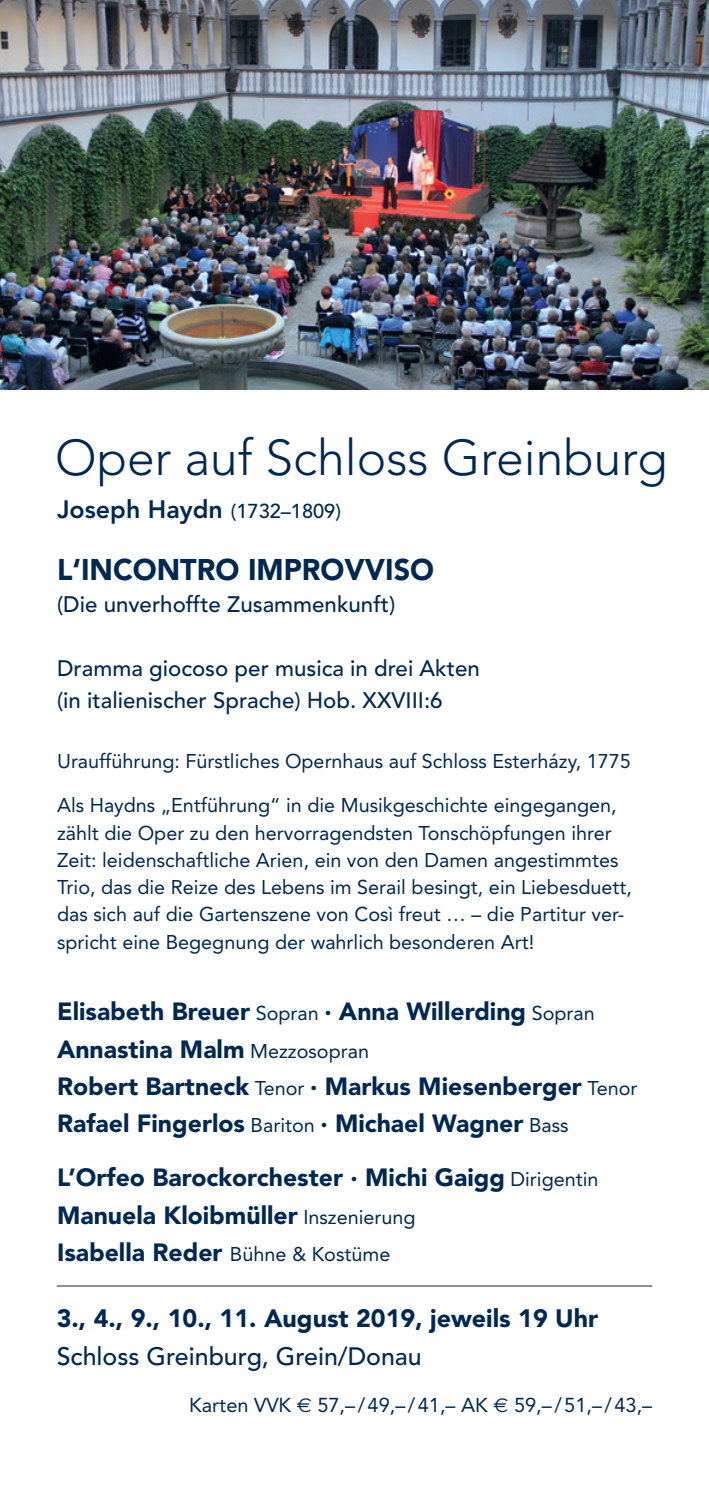
<style>
.page{position:relative;width:709px;height:1489px;background:#fff}
.page>*{position:absolute;margin:0;border:0;box-sizing:border-box;transform-origin:0 0}
.t1{font:300 49.75px "Avenir";color:#002853}
.t2{font:900 29.75px "Avenir";color:#002853}
.t3{font:900 25px "Avenir";color:#002853}
.t4{font:500 25px "Avenir";color:#002853}
.t5{font:800 25px "Avenir";color:#002853}
.t6{font:900 24.75px/37.2px "Avenir";color:#002853}
.t7{font:500 22.25px/32.2px "Avenir";color:#002853}
.t8{font:20px "Avenir";color:#002853}
.t9{font:19.75px/27.2px "Avenir";color:#002853}
.s1{font-weight:500;font-size:20px}
.s2{font-weight:400;font-size:19.75px}
.s3{font-family:"Euro Sans"}
</style>
<div class="page">
<img style="left:0;top:0;width:709px;height:390px">
<hr style="left:57px;top:1285px;width:595px;height:1px;background:#231f20">
<h1 class="t1" style="left:55px;top:428px;width:613px">Oper auf Schloss Greinburg</h1>
<p class="t5" style="left:57px;top:494px;width:285px">Joseph Haydn <span class="s1">(1732–1809)</span></p>
<h2 class="t2" style="left:57px;top:551px;width:379px">L‘INCONTRO IMPROVVISO</h2>
<p class="t7" style="left:57px;top:588px;width:340px">(Die unverhoffte Zusammenkunft)</p>
<p class="t7" style="left:57px;top:653px;width:424px">Dramma giocoso per musica in drei Akten (in italienischer Sprache) Hob. XXVIII:6</p>
<p class="t9" style="left:57px;top:747px;width:575px">Uraufführung: Fürstliches Opernhaus auf Schloss Esterházy, 1775</p>
<p class="t9" style="left:57px;top:792px;width:576px">Als Haydns „Entführung“ in die Musikgeschichte eingegangen, zählt die Oper zu den hervorragendsten Tonschöpfungen ihrer Zeit: leidenschaftliche Arien, ein von den Damen angestimmtes Trio, das die Reize des Lebens im Serail besingt, ein Liebesduett, das sich auf die Gartenszene von Così freut … – die Partitur ver&shy;spricht eine Begegnung der wahrlich besonderen Art!</p>
<p class="t6" style="left:57px;top:992px;width:582px">Elisabeth Breuer <span class="s2">Sopran</span> · Anna Willerding <span class="s2">Sopran </span>Annastina Malm <span class="s2">Mezzosopran<br></span>Robert Bartneck <span class="s2">Tenor</span> · Markus Miesenberger <span class="s2">Tenor </span>Rafael Fingerlos <span class="s2">Bariton</span> · Michael Wagner <span class="s2">Bass</span></p>
<p class="t6" style="left:57px;top:1158px;width:543px">L’Orfeo Barockorchester · Michi Gaigg <span class="s2">Dirigentin<br></span>Manuela Kloibmüller <span class="s2">Inszenierung<br></span>Isabella Reder <span class="s2">Bühne &amp; Kostüme</span></p>
<p class="t3" style="left:57px;top:1303px;width:543px">3., 4., 9., 10., 11. August 2019, jeweils 19 Uhr</p>
<p class="t4" style="left:57px;top:1341px;width:366px">Schloss Greinburg, Grein/Donau</p>
<p class="t8" style="left:189px;top:1393px;width:464px">Karten VVK <span class="s3">€</span> 57,– /49,–/41,– AK <span class="s3">€</span> 59,–/51,–/43,–</p>
</div>
